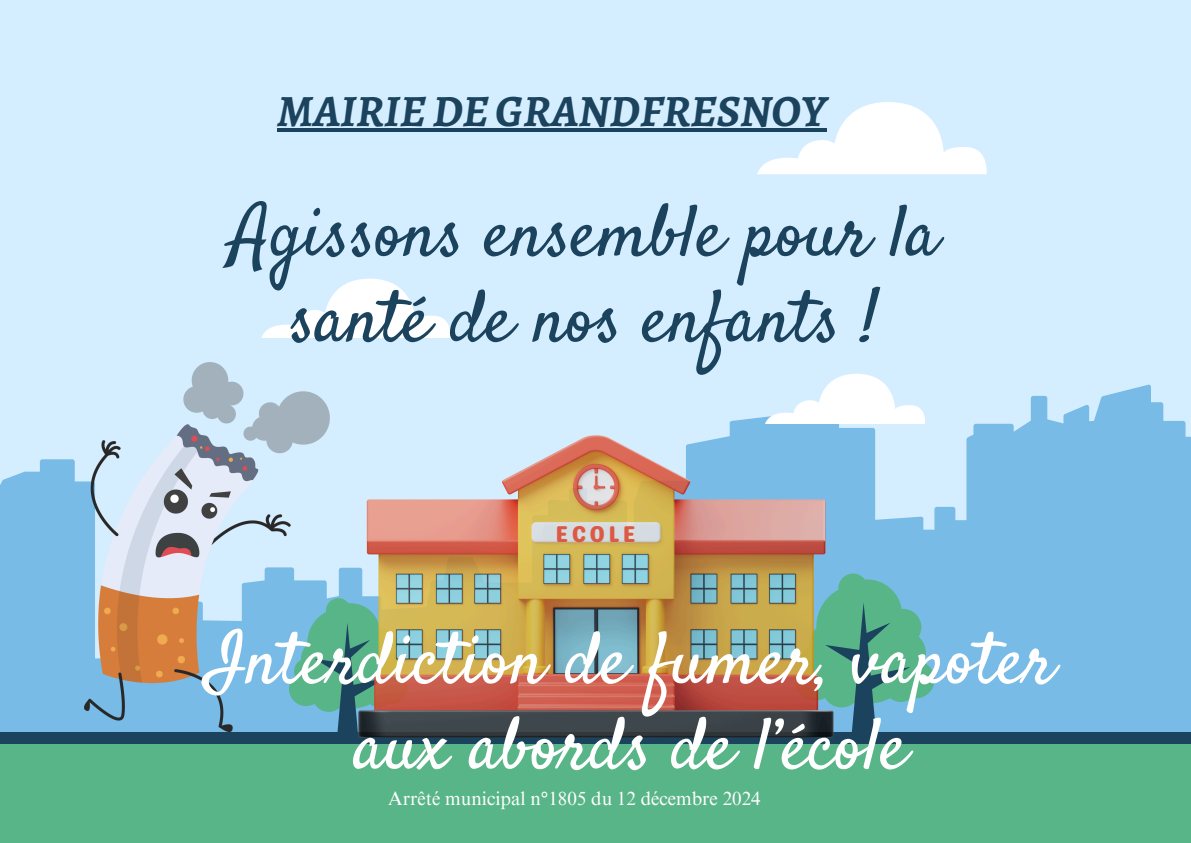
<style>
.page{position:relative;width:1191px;height:843px;background:#fff}
.page>*{position:absolute;margin:0;border:0;box-sizing:border-box;transform-origin:0 0}
.t1{font:73px/85.5px "Satisfy";color:#fff;text-align:center}
.t2{font:73px/85.7px "Satisfy";color:#1b435d;text-align:center}
.t3{font:italic 700 44.9px "Alegreya SC";color:#1b435d}
.t4{font:22.8px "Genty Sans";letter-spacing:.14em;color:#dc5a43}
.t5{font:19px "Times NRMT Pro";color:#fff}
</style>
<div class="page">
<div style="left:0;top:0;width:1190px;height:842px;background:#d5eeff"></div>
<svg style="left:0;top:390px;width:1190px;height:341px;fill:#78bbe6"></svg>
<div style="left:0;top:742px;width:1190px;height:100px;background:#58b587"></div>
<div style="left:0;top:731px;width:1190px;height:12px;background:#1b435d"></div>
<svg style="left:757px;top:102px;width:229px;height:72px"></svg>
<svg style="left:261px;top:278px;width:189px;height:60px"></svg>
<svg style="left:764px;top:374px;width:160px;height:50px"></svg>
<svg style="left:289px;top:598px;width:119px;height:140px;background:#41857c"></svg>
<svg style="left:794px;top:573px;width:140px;height:165px;background:#57a39c"></svg>
<img style="left:358px;top:435px;width:475px;height:302px">
<img style="left:84px;top:362px;width:245px;height:369px">
<hr style="left:277px;top:128px;width:549px;height:4px;background:#1b435d">
<p class="t3" style="left:277px;top:80px;width:551px">MAIRIEDEGRANDFRESNOY</p>
<h2 class="t2" style="left:230px;top:195px;width:709px">Agissons ensemble pour la santé de nos enfants !</h2>
<p class="t4" style="left:555px;top:520px;width:82px">ECOLE</p>
<h1 class="t1" style="left:207px;top:623px;width:849px">Interdiction de fumer, vapoter aux abords de l’école</h1>
<p class="t5" style="left:388px;top:790px;width:374px">Arrêté municipal n°1805 du 12 décembre 2024</p>
</div>
